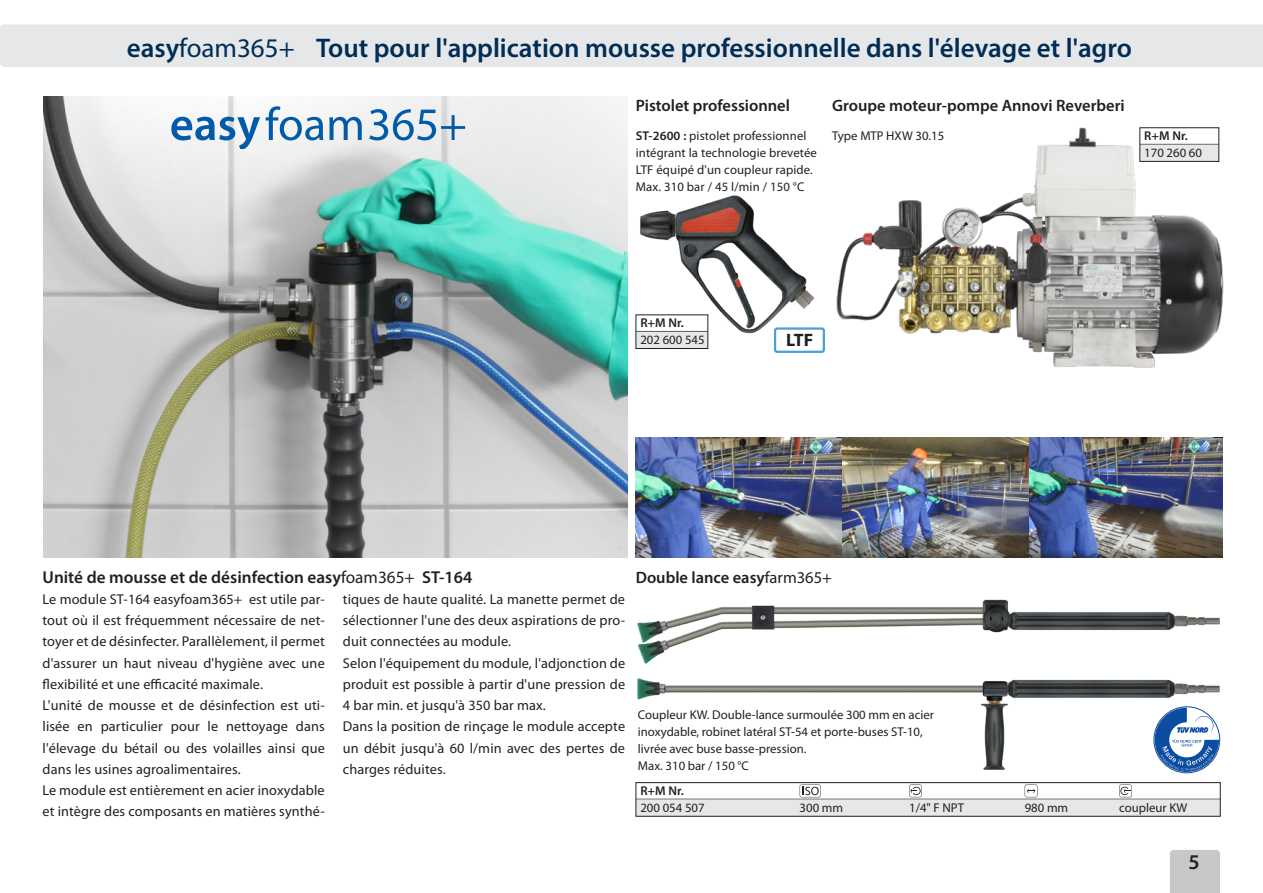
<style>
.page{position:relative;width:1263px;height:893px;background:#fff}
.page>*{position:absolute;margin:0;border:0;box-sizing:border-box;transform-origin:0 0}
.t1{font:600 27px "Myriad Pro";color:#002d56}
.t2{font:600 21px "Myriad Pro";color:#231f20}
.t3{font:700 18px "Myriad Pro";color:#231f20}
.t4{font:600 17.25px "Myriad Pro";color:#231f20}
.t5{font:600 16.5px "Myriad Pro";color:#231f20}
.t6{font:14.25px/21.3px "Myriad Pro";letter-spacing:.01em;color:#231f20}
.t7{font:12.75px/17px "Myriad Pro";color:#231f20}
.t8{font:600 12.75px "Myriad Pro";color:#231f20}
.s1{font-weight:400}
.s2{font-weight:600}
</style>
<div class="page">
<div style="left:1170px;top:850px;width:50px;height:43px;background:#c7c8ca"></div>
<div style="left:0;top:24px;width:1263px;height:43px;background:#e6e7e9"></div>
<img style="left:636px;top:195px;width:179px;height:154px">
<img style="left:836px;top:127px;width:388px;height:241px">
<div style="left:1140px;top:128px;width:79px;height:33px;background:#fff"></div>
<hr style="left:1140px;top:144px;width:79px;height:1px;background:#231f20">
<div style="left:1140px;top:145px;width:79px;height:17px;background:#e6e7e9"></div>
<div style="left:1140px;top:128px;width:79px;height:34px;border:1px solid #231f20"></div>
<div style="left:636px;top:315px;width:72px;height:33px;background:#fff"></div>
<hr style="left:636px;top:331px;width:72px;height:1px;background:#231f20">
<div style="left:636px;top:332px;width:72px;height:17px;background:#e6e7e9"></div>
<div style="left:636px;top:315px;width:72px;height:34px;border:1px solid #231f20"></div>
<div style="left:775px;top:329px;width:49px;height:23px;background:#fff;border-radius:2px"></div>
<div style="left:774px;top:327px;width:51px;height:26px;border:2px solid #4e9ed6;border-radius:2px"></div>
<img style="left:44px;top:97px;width:583px;height:460px">
<svg style="left:171px;top:117px;width:89px;height:32px"></svg>
<svg style="left:266px;top:106px;width:57px;height:34px"></svg>
<svg style="left:329px;top:117px;width:33px;height:23px"></svg>
<svg style="left:369px;top:109px;width:96px;height:31px"></svg>
<img style="left:637px;top:599px;width:583px;height:56px">
<img style="left:635px;top:655px;width:586px;height:138px">
<div style="left:636px;top:799px;width:584px;height:17px;background:#e6e7e9"></div>
<svg style="left:800px;top:784px;width:21px;height:13px"></svg>
<svg style="left:909px;top:784px;width:13px;height:13px"></svg>
<svg style="left:1025px;top:784px;width:12px;height:13px"></svg>
<svg style="left:1119px;top:784px;width:13px;height:13px"></svg>
<div style="left:636px;top:782px;width:584px;height:34px;border:1px solid #231f20"></div>
<img style="left:636px;top:438px;width:206px;height:119px">
<img style="left:842px;top:438px;width:187px;height:119px">
<img style="left:1029px;top:438px;width:193px;height:119px">
<svg style="left:1155px;top:708px;width:64px;height:64px"></svg>
<h1 class="t1" style="left:127px;top:31px;width:1006px">easy<span class="s1">foam365+</span> Tout pour l'application mousse professionnelle dans l'élevage et l'agro</h1>
<p class="t5" style="left:636px;top:95px;width:156px">Pistolet professionnel</p>
<p class="t5" style="left:832px;top:95px;width:294px">Groupe moteur-pompe Annovi Reverberi</p>
<p class="t7" style="left:636px;top:128px;width:172px"><span class="s2">ST-2600 :</span> pistolet professionnel</p>
<p class="t7" style="left:832px;top:128px;width:114px">Type MTP HXW 30.15</p>
<p class="t7" style="left:636px;top:145px;width:183px">intégrant la technologie brevetée<br>LTF équipé d'un coupleur rapide.<br>Max. 310 bar / 45 l/min / 150 °C</p>
<p class="t8" style="left:1144px;top:128px;width:45px">R+M Nr.</p>
<p class="t7" style="left:1144px;top:145px;width:59px">170 260 60</p>
<p class="t8" style="left:640px;top:315px;width:45px">R+M Nr.</p>
<p class="t7" style="left:640px;top:332px;width:66px">202 600 545</p>
<p class="t3" style="left:786px;top:328px;width:29px">LTF</p>
<p class="t4" style="left:43px;top:566px;width:431px">Unité de mousse et de désinfection easy<span class="s1">foam365+</span> ST-164</p>
<p class="t5" style="left:636px;top:566px;width:198px">Double lance easy<span class="s1">farm365+</span></p>
<p class="t6" style="left:43px;top:589px;width:284px">Le module ST-164 easyfoam365+ est utile par&shy;tout où il est fréquemment nécessaire de net&shy;toyer et de désinfecter. Parallèlement, il permet d'assurer un haut niveau d'hygiène avec une flexibilité et une efficacité maximale.<br>L'unité de mousse et de désinfection est uti&shy;lisée en particulier pour le nettoyage dans l'élevage du bétail ou des volailles ainsi que dans les usines agroalimentaires.<br>Le module est entièrement en acier inoxydable et intègre des composants en matières synthé-</p>
<p class="t6" style="left:343px;top:589px;width:284px">tiques de haute qualité. La manette permet de sélectionner l'une des deux aspirations de pro&shy;duit connectées au module.<br>Selon l'équipement du module, l'adjonction de produit est possible à partir d'une pression de 4 bar min. et jusqu'à 350 bar max.<br>Dans la position de rinçage le module accepte un débit jusqu'à 60 l/min avec des pertes de charges réduites.</p>
<p class="t7" style="left:638px;top:706px;width:298px">Coupleur KW. Double-lance surmoulée 300 mm en acier inoxydable, robinet latéral ST-54 et porte-buses ST-10, livrée avec buse basse-pression.<br>Max. 310 bar / 150 °C</p>
<p class="t8" style="left:640px;top:783px;width:45px">R+M Nr.</p>
<p class="t7" style="left:640px;top:800px;width:66px">200 054 507</p>
<p class="t7" style="left:800px;top:800px;width:45px">300 mm</p>
<p class="t7" style="left:909px;top:800px;width:56px">1/4" F NPT</p>
<p class="t7" style="left:1025px;top:800px;width:45px">980 mm</p>
<p class="t7" style="left:1119px;top:800px;width:70px">coupleur KW</p>
<h2 class="t2" style="left:1188px;top:848px;width:13px">5</h2>
</div>
